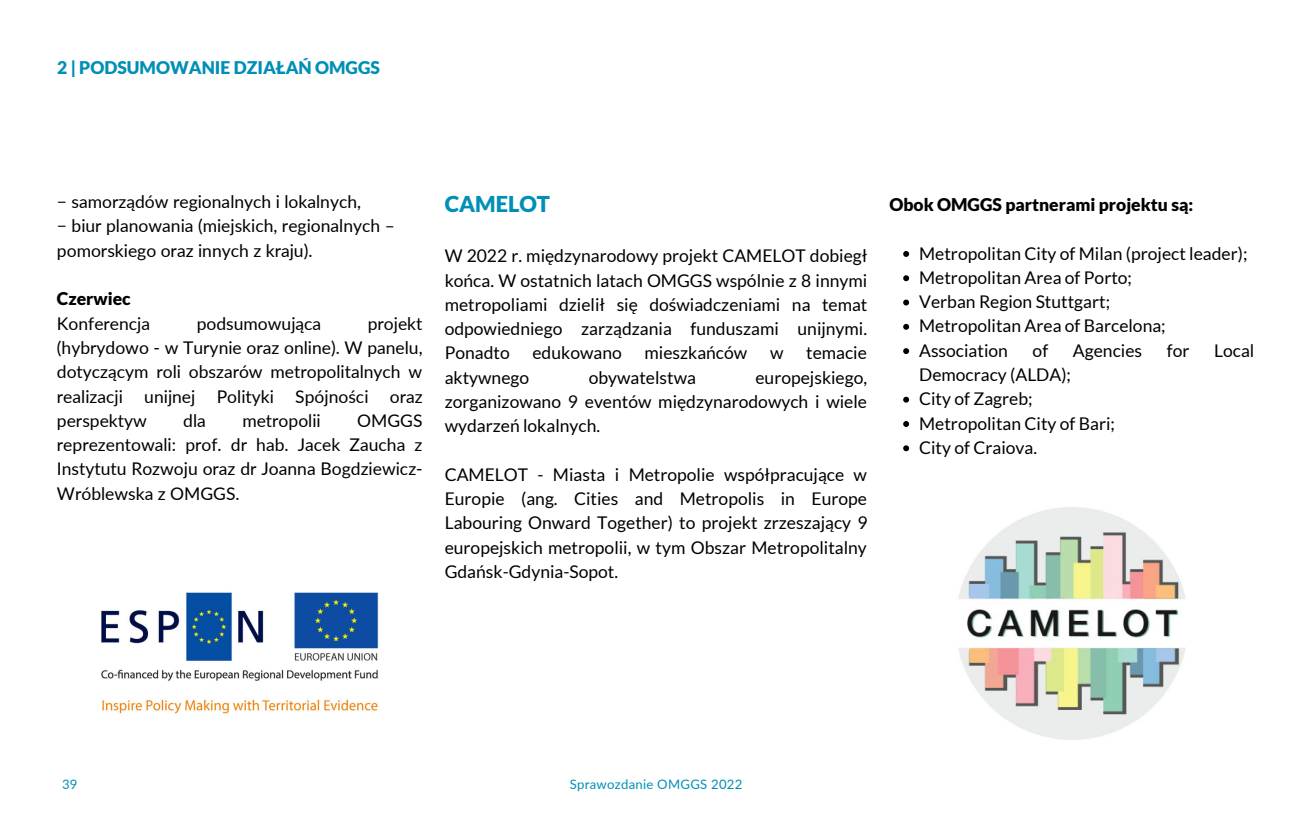
<style>
.page{position:relative;width:1312px;height:824px;background:#fff}
.page>*{position:absolute;margin:0;border:0;box-sizing:border-box;transform-origin:0 0}
.t1{font:900 21.88px "Lato";color:#008fb6}
.t2{font:17.5px/24.3px "Lato";color:#000;text-align:justify}
.t3{font:900 17.5px "Lato";color:#000}
.t4{font:900 17.5px "Lato";color:#008fb6}
.t5{font:13.12px "Lato";letter-spacing:.02em;color:#008fb6}
</style>
<div class="page">
<img style="left:101px;top:592px;width:278px;height:123px">
<img style="left:958px;top:507px;width:228px;height:233px">
<svg style="left:903px;top:251px;width:6px;height:6px"></svg>
<svg style="left:903px;top:275px;width:6px;height:6px"></svg>
<svg style="left:903px;top:299px;width:6px;height:6px"></svg>
<svg style="left:903px;top:324px;width:6px;height:6px"></svg>
<svg style="left:903px;top:348px;width:6px;height:6px"></svg>
<svg style="left:903px;top:397px;width:6px;height:5px"></svg>
<svg style="left:903px;top:421px;width:6px;height:6px"></svg>
<svg style="left:903px;top:445px;width:6px;height:6px"></svg>
<p class="t4" style="left:57px;top:57px;width:324px">2 | PODSUMOWANIE DZIAŁAŃ OMGGS</p>
<p class="t2" style="left:57px;top:189px;width:306px">− samorządów regionalnych i lokalnych,</p>
<p class="t2" style="left:57px;top:213px;width:339px">− biur planowania (miejskich, regionalnych – pomorskiego oraz innych z kraju).</p>
<p class="t3" style="left:57px;top:288px;width:75px">Czerwiec</p>
<p class="t2" style="left:57px;top:311px;width:95px">Konferencja</p>
<p class="t2" style="left:197px;top:311px;width:126px">podsumowująca</p>
<p class="t2" style="left:57px;top:311px;width:367px;text-indent:311px">projekt (hybrydowo - w Turynie oraz online). W panelu, dotyczącym roli obszarów metropolitalnych w realizacji unijnej Polityki Spójności oraz perspektyw</p>
<p class="t2" style="left:183px;top:408px;width:24px">dla</p>
<p class="t2" style="left:242px;top:408px;width:80px">metropolii</p>
<p class="t2" style="left:57px;top:408px;width:367px;text-indent:300px">OMGGS reprezentowali: prof. dr hab. Jacek Zaucha z Instytutu Rozwoju oraz dr Joanna Bogdziewicz-Wróblewska z OMGGS.</p>
<p class="t1" style="left:445px;top:191px;width:107px">CAMELOT</p>
<p class="t2" style="left:445px;top:243px;width:424px">W 2022 r. międzynarodowy projekt CAMELOT dobiegł końca. W ostatnich latach OMGGS wspólnie z 8 innymi metropoliami dzielił się doświadczeniami na temat odpowiedniego zarządzania funduszami unijnymi.<br>Ponadto</p>
<p class="t2" style="left:532px;top:340px;width:91px">edukowano</p>
<p class="t2" style="left:644px;top:340px;width:104px">mieszkańców</p>
<p class="t2" style="left:770px;top:340px;width:15px">w</p>
<p class="t2" style="left:806px;top:340px;width:62px">temacie</p>
<p class="t2" style="left:445px;top:365px;width:424px;text-indent:311px">europejskiego, zorganizowano 9 eventów międzynarodowych i wiele wydarzeń lokalnych.</p>
<p class="t2" style="left:445px;top:462px;width:424px">CAMELOT - Miasta i Metropolie współpracujące w Europie (ang. Cities and Metropolis in Europe Labouring Onward Together) to projekt zrzeszający 9 europejskich metropolii, w tym Obszar Metropolitalny Gdańsk-Gdynia-Sopot.</p>
<p class="t2" style="left:445px;top:365px;width:86px">aktywnego</p>
<p class="t2" style="left:589px;top:365px;width:109px">obywatelstwa</p>
<p class="t3" style="left:889px;top:194px;width:305px">Obok OMGGS partnerami projektu są:</p>
<p class="t2" style="left:919px;top:240px;width:330px">Metropolitan City of Milan (project leader);</p>
<p class="t2" style="left:919px;top:265px;width:214px">Metropolitan Area of Porto;</p>
<p class="t2" style="left:919px;top:289px;width:192px">Verban Region Stuttgart;</p>
<p class="t2" style="left:919px;top:313px;width:248px">Metropolitan Area of Barcelona;</p>
<p class="t2" style="left:919px;top:338px;width:90px">Association</p>
<p class="t2" style="left:1033px;top:338px;width:17px">of</p>
<p class="t2" style="left:1073px;top:338px;width:71px">Agencies</p>
<p class="t2" style="left:1167px;top:338px;width:24px">for</p>
<p class="t2" style="left:1214px;top:338px;width:42px">Local</p>
<p class="t2" style="left:919px;top:362px;width:153px">Democracy (ALDA);</p>
<p class="t2" style="left:919px;top:386px;width:115px">City of Zagreb;</p>
<p class="t2" style="left:919px;top:410px;width:197px">Metropolitan City of Bari;</p>
<p class="t2" style="left:919px;top:435px;width:119px">City of Craiova.</p>
<p class="t5" style="left:62px;top:776px;width:17px">39</p>
<p class="t5" style="left:570px;top:776px;width:174px">Sprawozdanie OMGGS 2022</p>
</div>
